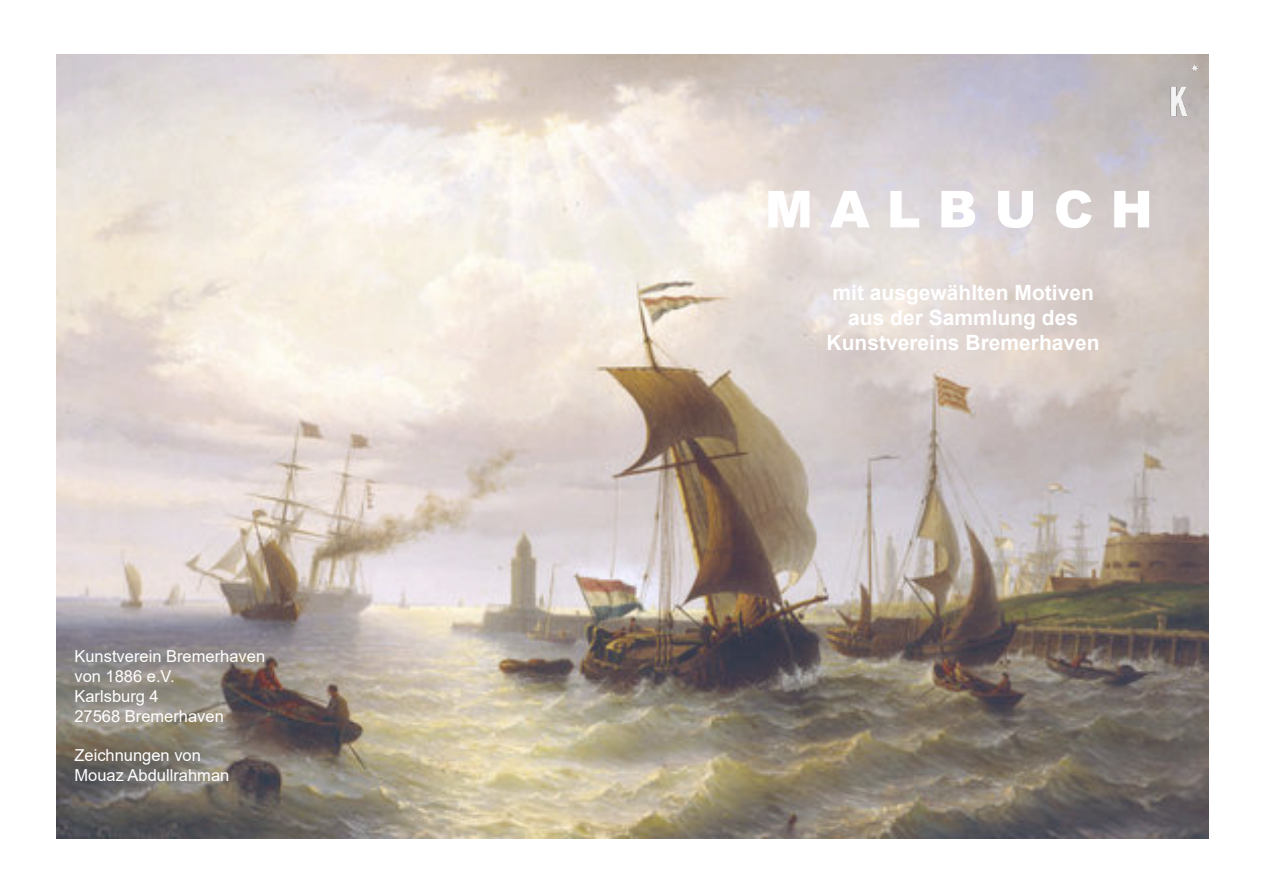
<style>
.page{position:relative;width:1263px;height:893px;background:#fff}
.page>*{position:absolute;margin:0;border:0;box-sizing:border-box;transform-origin:0 0}
.t1{font:900 51px "Arial";color:#fff}
.t2{font:700 21px/25.2px "Arial";color:#fff;text-align:center}
.t3{font:16.5px/19.8px "Arial";color:#fff}
</style>
<div class="page">
<img style="left:57px;top:54px;width:1152px;height:785px">
<img style="left:1159px;top:62px;width:39px;height:54px">
<p class="t3" style="left:74px;top:646px;width:192px">Kunstverein Bremerhaven von 1886 e.V.</p>
<p class="t3" style="left:74px;top:686px;width:86px">Karlsburg 4</p>
<p class="t3" style="left:74px;top:706px;width:151px">27568 Bremerhaven</p>
<p class="t3" style="left:74px;top:745px;width:128px">Zeichnungen von</p>
<p class="t3" style="left:74px;top:765px;width:156px">Mouaz Abdullrahman</p>
<p class="t1" style="left:765px;top:172px;width:390px">M A L B U C H</p>
<p class="t2" style="left:827px;top:280px;width:275px">mit ausgewählten Motiven aus der Sammlung des<br>Kunstvereins Bremerhaven</p>
</div>
